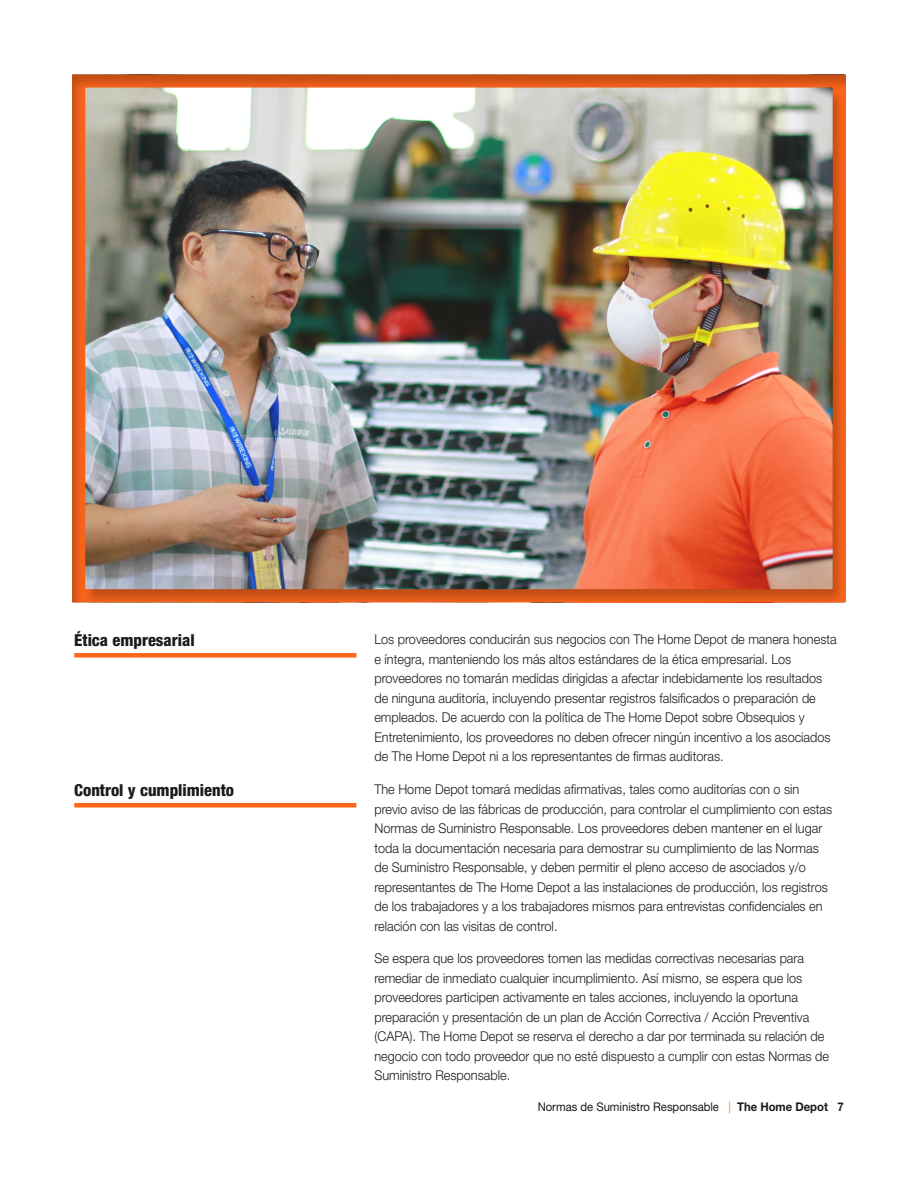
<style>
.page{position:relative;width:918px;height:1188px;background:#fff}
.page>*{position:absolute;margin:0;border:0;box-sizing:border-box;transform-origin:0 0}
.heading{font:800 condensed 16.5px "Helvetica Neue LT Std";color:#1a1a1a}
.t1{font:300 13.5px/19.5px "Helvetica Neue LT Std";color:#1a1a1a;scale:.94 1}
.t2{font:12px "Helvetica Neue LT Std";color:#1a1a1a;scale:.94 1}
.s1{color:#ff7836}
.s2{font-weight:700}
</style>
<div class="page">
<div style="left:74px;top:653px;width:282px;height:5px;background:#ff661c"></div>
<div style="left:74px;top:803px;width:282px;height:5px;background:#ff661c"></div>
<div style="left:71px;top:71px;width:775px;height:533px;background:#000;opacity:.25"></div>
<p class="heading" style="left:74px;top:630px;width:122px">Ética empresarial</p>
<p class="t1" style="left:374px;top:629px;width:493px">Los proveedores conducirán sus negocios con The Home Depot de manera honesta e íntegra, manteniendo los más altos estándares de la ética empresarial. Los proveedores no tomarán medidas dirigidas a afectar indebidamente los resultados de ninguna auditoría, incluyendo presentar registros falsificados o preparación de empleados. De acuerdo con la política de The Home Depot sobre Obsequios y Entretenimiento, los proveedores no deben ofrecer ningún incentivo a los asociados de The Home Depot ni a los representantes de firmas auditoras.</p>
<p class="heading" style="left:74px;top:780px;width:161px">Control y cumplimiento</p>
<p class="t1" style="left:374px;top:779px;width:489px">The Home Depot tomará medidas afirmativas, tales como auditorías con o sin previo aviso de las fábricas de producción, para controlar el cumplimiento con estas Normas de Suministro Responsable. Los proveedores deben mantener en el lugar toda la documentación necesaria para demostrar su cumplimiento de las Normas de Suministro Responsable, y deben permitir el pleno acceso de asociados y/o representantes de The Home Depot a las instalaciones de producción, los registros de los trabajadores y a los trabajadores mismos para entrevistas confidenciales en relación con las visitas de control.</p>
<p class="t1" style="left:374px;top:948px;width:485px">Se espera que los proveedores tomen las medidas correctivas necesarias para remediar de inmediato cualquier incumplimiento. Así mismo, se espera que los proveedores participen activamente en tales acciones, incluyendo la oportuna preparación y presentación de un plan de Acción Correctiva / Acción Preventiva (CAPA). The Home Depot se reserva el derecho a dar por terminada su relación de negocio con todo proveedor que no esté dispuesto a cumplir con estas Normas de Suministro Responsable.</p>
<p class="t2" style="left:538px;top:1100px;width:327px">Normas de Suministro Responsable <span class="s1">|</span> <span class="s2">The Home Depot 7</span></p>
</div>
